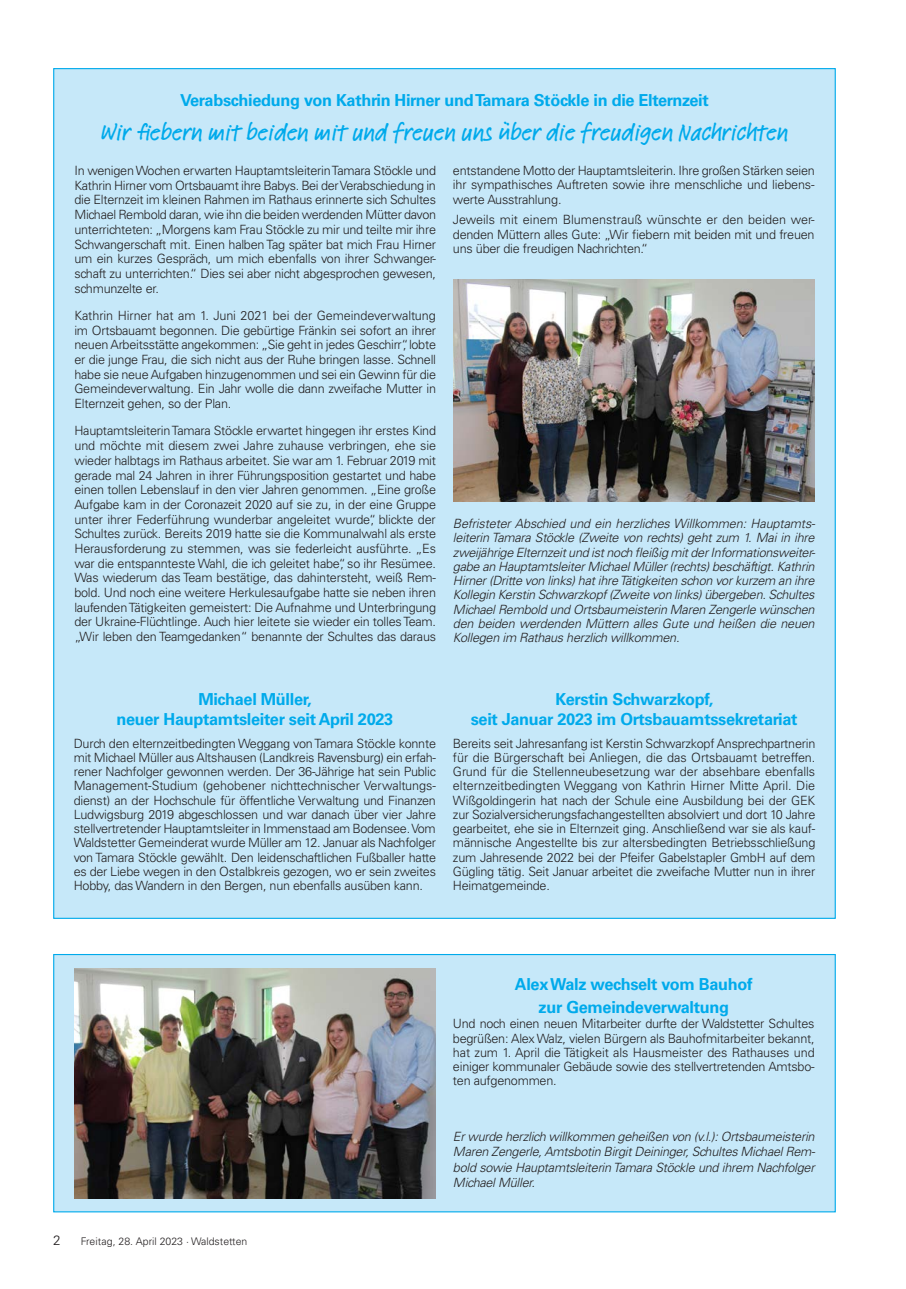
<style>
.page{position:relative;width:906px;height:1289px;background:#fff}
.page>*{position:absolute;margin:0;border:0;box-sizing:border-box;transform-origin:0 0}
.Liste{font:500 25.5px "Linotype Feltpen";letter-spacing:-.015em;color:#00aaeb}
.Liste-2{font:700 16.5px/19.5px "Univers LT";letter-spacing:-.02em;color:#00aaeb;text-align:center}
.t1{font:300 13.5px "Univers LT";color:#231f20}
.Liste-3{font:300 12.75px/14.7px "Univers LT";letter-spacing:-.02em;color:#231f20;text-align:justify}
.Liste-4{font:italic 300 12.75px/14.2px "Univers LT";letter-spacing:-.02em;color:#231f20;text-align:justify}
.t2{font:300 10.5px "Univers LT";color:#231f20}
</style>
<div class="page">
<div style="left:53px;top:68px;width:783px;height:851px;background:#c6e8f9"></div>
<img style="left:453px;top:279px;width:361px;height:223px">
<div style="left:53px;top:954px;width:783px;height:258px;background:#c6e8f9"></div>
<img style="left:74px;top:968px;width:362px;height:229px">
<p class="Liste-2" style="left:180px;top:90px;width:530px">Verabschiedung von Kathrin Hirner und Tamara Stöckle in die Elternzeit</p>
<p class="Liste" style="left:101px;top:115px;width:689px">Wir fiebern mit beiden mit und freuen uns über die freudigen Nachrichten</p>
<p class="Liste-3" style="left:453px;top:163px;width:363px;line-height:14.2px">entstandene Motto der Hauptamtsleiterin. Ihre großen Stärken seien ihr sympathisches Auftreten sowie ihre menschliche und liebens&shy;werte Ausstrahlung.</p>
<p class="Liste-3" style="left:453px;top:213px;width:363px;line-height:14.2px">Jeweils mit einem Blumenstrauß wünschte er den beiden wer&shy;denden Müttern alles Gute: „Wir fiebern mit beiden mit und freuen uns über die freudigen Nachrichten.“</p>
<p class="Liste-3" style="left:74px;top:163px;width:363px">In wenigen Wochen erwarten Hauptamtsleiterin Tamara Stöckle und Kathrin Hirner vom Ortsbauamt ihre Babys. Bei der Verabschiedung in die Elternzeit im kleinen Rahmen im Rathaus erinnerte sich Schultes Michael Rembold daran, wie ihn die beiden werdenden Mütter davon unterrichteten: „Morgens kam Frau Stöckle zu mir und teilte mir ihre Schwangerschaft mit. Einen halben Tag später bat mich Frau Hirner um ein kurzes Gespräch, um mich ebenfalls von ihrer Schwanger&shy;schaft zu unterrichten.“ Dies sei aber nicht abgesprochen gewesen, schmunzelte er.</p>
<p class="Liste-3" style="left:74px;top:308px;width:363px">Kathrin Hirner hat am 1. Juni 2021 bei der Gemeindeverwaltung im Ortsbauamt begonnen. Die gebürtige Fränkin sei sofort an ihrer neuen Arbeitsstätte angekommen: „Sie geht in jedes Geschirr“, lobte er die junge Frau, die sich nicht aus der Ruhe bringen lasse. Schnell habe sie neue Aufgaben hinzugenommen und sei ein Gewinn für die Gemeindeverwaltung. Ein Jahr wolle die dann zweifache Mutter in Elternzeit gehen, so der Plan.</p>
<p class="Liste-3" style="left:74px;top:423px;width:363px">Hauptamtsleiterin Tamara Stöckle erwartet hingegen ihr erstes Kind und möchte mit diesem zwei Jahre zuhause verbringen, ehe sie wieder halbtags im Rathaus arbeitet. Sie war am 1. Februar 2019 mit gerade mal 24 Jahren in ihrer Führungsposition gestartet und habe einen tollen Lebenslauf in den vier Jahren genommen. „Eine große Aufgabe kam in der Coronazeit 2020 auf sie zu, in der eine Gruppe unter ihrer Federführung wunderbar angeleitet wurde“, blickte der Schultes zurück. Bereits 2019 hatte sie die Kommunalwahl als erste Herausforderung zu stemmen, was sie federleicht ausführte. „Es war die entspannteste Wahl, die ich geleitet habe“, so ihr Resümee.<br>Was wiederum das Team bestätige, das dahintersteht, weiß Rem&shy;bold. Und noch eine weitere Herkulesaufgabe hatte sie neben ihren laufenden Tätigkeiten gemeistert: Die Aufnahme und Unterbringung der Ukraine-Flüchtlinge. Auch hier leitete sie wieder ein tolles Team. „Wir leben den Teamgedanken“ benannte der Schultes das daraus</p>
<p class="Liste-4" style="left:453px;top:516px;width:364px">Befristeter Abschied und ein herzliches Willkommen: Hauptamts&shy;leiterin Tamara Stöckle (Zweite von rechts) geht zum 1. Mai in ihre zweijährige Elternzeit und ist noch fleißig mit der Informationsweiter&shy;gabe an Hauptamtsleiter Michael Müller (rechts) beschäftigt. Kathrin Hirner (Dritte von links) hat ihre Tätigkeiten schon vor kurzem an ihre Kollegin Kerstin Schwarzkopf (Zweite von links) übergeben. Schultes Michael Rembold und Ortsbaumeisterin Maren Zengerle wünschen den beiden werdenden Müttern alles Gute und heißen die neuen Kollegen im Rathaus herzlich willkommen.</p>
<p class="Liste-2" style="left:116px;top:690px;width:278px">Michael Müller,<br>neuer Hauptamtsleiter seit April 2023</p>
<p class="Liste-3" style="left:74px;top:736px;width:364px;line-height:14.2px">Durch den elternzeitbedingten Weggang von Tamara Stöckle konnte mit Michael Müller aus Altshausen (Landkreis Ravensburg) ein erfah&shy;rener Nachfolger gewonnen werden. Der 36-Jährige hat sein Public Management-Studium (gehobener nichttechnischer Verwaltungs&shy;dienst) an der Hochschule für öffentliche Verwaltung und Finanzen Ludwigsburg 2019 abgeschlossen und war danach über vier Jahre stellvertretender Hauptamtsleiter in Immenstaad am Bodensee. Vom Waldstetter Gemeinderat wurde Müller am 12. Januar als Nachfolger von Tamara Stöckle gewählt. Den leidenschaftlichen Fußballer hatte es der Liebe wegen in den Ostalbkreis gezogen, wo er sein zweites Hobby, das Wandern in den Bergen, nun ebenfalls ausüben kann.</p>
<p class="Liste-2" style="left:471px;top:690px;width:328px">Kerstin Schwarzkopf,<br>seit Januar 2023 im Ortsbauamtssekretariat</p>
<p class="Liste-3" style="left:453px;top:736px;width:364px;line-height:14.2px">Bereits seit Jahresanfang ist Kerstin Schwarzkopf Ansprechpartnerin für die Bürgerschaft bei Anliegen, die das Ortsbauamt betreffen.<br>Grund für die Stellenneubesetzung war der absehbare ebenfalls elternzeitbedingten Weggang von Kathrin Hirner Mitte April. Die Wißgoldingerin hat nach der Schule eine Ausbildung bei der GEK zur Sozialversicherungsfachangestellten absolviert und dort 10 Jahre gearbeitet, ehe sie in Elternzeit ging. Anschließend war sie als kauf&shy;männische Angestellte bis zur altersbedingten Betriebsschließung zum Jahresende 2022 bei der Pfeifer Gabelstapler GmbH auf dem Gügling tätig. Seit Januar arbeitet die zweifache Mutter nun in ihrer Heimatgemeinde.</p>
<p class="t1" style="left:53px;top:1231px;width:9px">2</p>
<p class="t2" style="left:81px;top:1234px;width:168px">Freitag, 28. April 2023 · Waldstetten</p>
<p class="Liste-2" style="left:515px;top:973px;width:239px;line-height:22.4px">Alex Walz wechselt vom Bauhof zur Gemeindeverwaltung</p>
<p class="Liste-3" style="left:453px;top:1016px;width:363px;line-height:14.2px">Und noch einen neuen Mitarbeiter durfte der Waldstetter Schultes begrüßen: Alex Walz, vielen Bürgern als Bauhofmitarbeiter bekannt, hat zum 1. April die Tätigkeit als Hausmeister des Rathauses und einiger kommunaler Gebäude sowie des stellvertretenden Amtsbo&shy;ten aufgenommen.</p>
<p class="Liste-4" style="left:453px;top:1128px;width:364px;line-height:15.3px">Er wurde herzlich willkommen geheißen von (v.l.): Ortsbaumeisterin Maren Zengerle, Amtsbotin Birgit Deininger, Schultes Michael Rem&shy;bold sowie Hauptamtsleiterin Tamara Stöckle und ihrem Nachfolger Michael Müller.</p>
</div>
